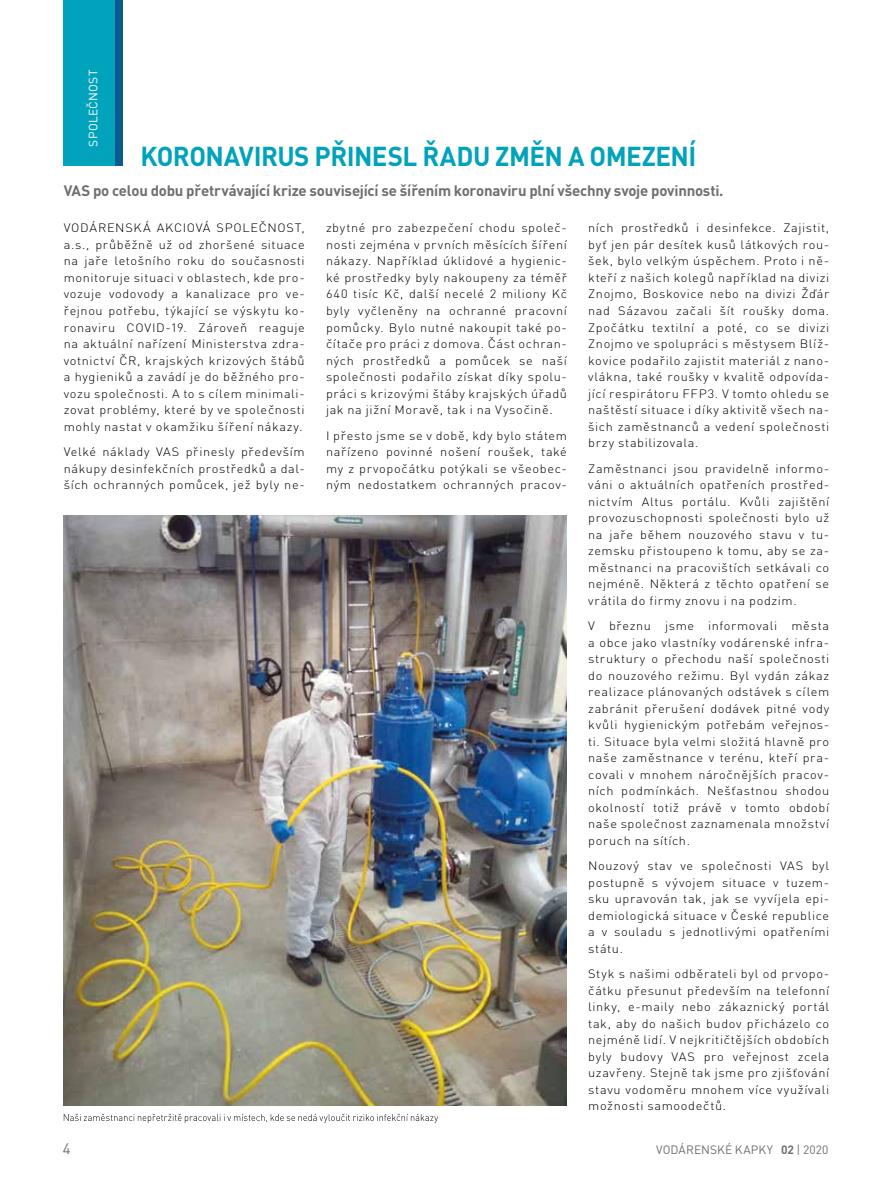
<style>
.page{position:relative;width:893px;height:1191px;background:#fff}
.page>*{position:absolute;margin:0;border:0;box-sizing:border-box;transform-origin:0 0}
.t1{font:700 27px "DIN Pro";letter-spacing:-.02em;color:#00a2bc;scale:.96 1}
.t2{font:700 15px "DIN Pro";letter-spacing:-.015em;color:#706f6f}
.t3{font:15px "DIN Pro";color:#706f6f}
.t4{font:300 12px/16.5px "DIN Pro";letter-spacing:.05em;color:#000;text-align:justify;scale:1.06 1}
.t5{font:12px "DIN Pro";letter-spacing:.005em;color:#706f6f}
.t6{font:12px "DIN Pro";letter-spacing:.02em;color:#fff}
.s1{font-weight:700}
</style>
<div class="page">
<svg style="left:64px;top:1113px;width:374px;height:10px"></svg>
<img style="left:64px;top:515px;width:503px;height:591px">
<div style="left:64px;top:0;width:51px;height:166px;background:#00a2bc"></div>
<div style="left:115px;top:0;width:7px;height:166px;background:#085d8d"></div>
<p class="t6" style="left:84px;top:146px;width:78px;rotate:-90deg">SPOLEČNOST</p>
<h1 class="t1" style="left:140px;top:134px;width:580px">KORONAVIRUS PŘINESL ŘADU ZMĚN A OMEZENÍ</h1>
<p class="t2" style="left:64px;top:178px;width:661px">VAS po celou dobu přetrvávající krize související se šířením koronaviru plní všechny svoje povinnosti.</p>
<p class="t4" style="left:64px;top:219px;width:229px">VODÁRENSKÁ AKCIOVÁ SPOLEČNOST, a.s., průběžně už od zhoršené situace na jaře letošního roku do současnosti monitoruje situaci v oblastech, kde pro&shy;vozuje vodovody a kanalizace pro ve&shy;řejnou potřebu, týkající se výskytu ko&shy;ronaviru COVID-19. Zároveň reaguje na aktuální nařízení Ministerstva zdra&shy;votnictví ČR, krajských krizových štábů a hygieniků a zavádí je do běžného pro&shy;vozu společnosti. A to s cílem minimali&shy;zovat problémy, které by ve společnosti mohly nastat v okamžiku šíření nákazy.</p>
<p class="t4" style="left:64px;top:442px;width:229px">Velké náklady VAS přinesly především nákupy desinfekčních prostředků a dal&shy;ších ochranných pomůcek, jež byly ne-</p>
<p class="t4" style="left:588px;top:219px;width:229px">ních prostředků i desinfekce. Zajistit, byť jen pár desítek kusů látkových rou&shy;šek, bylo velkým úspěchem. Proto i ně&shy;kteří z našich kolegů například na divizi Znojmo, Boskovice nebo na divizi Žďár nad Sázavou začali šít roušky doma.<br>Zpočátku textilní a poté, co se divizi Znojmo ve spolupráci s městysem Blíž&shy;kovice podařilo zajistit materiál z nano&shy;vlákna, také roušky v kvalitě odpovída&shy;jící respirátoru FFP3. V tomto ohledu se naštěstí situace i díky aktivitě všech na&shy;šich zaměstnanců a vedení společnosti brzy stabilizovala.</p>
<p class="t4" style="left:588px;top:459px;width:229px">Zaměstnanci jsou pravidelně informo&shy;váni o aktuálních opatřeních prostřed&shy;nictvím Altus portálu. Kvůli zajištění provozuschopnosti společnosti bylo už na jaře během nouzového stavu v tu&shy;zemsku přistoupeno k tomu, aby se za&shy;městnanci na pracovištích setkávali co nejméně. Některá z těchto opatření se vrátila do firmy znovu i na podzim.</p>
<p class="t4" style="left:588px;top:616px;width:229px">V březnu jsme informovali města a obce jako vlastníky vodárenské infra&shy;struktury o přechodu naší společnosti do nouzového režimu. Byl vydán zákaz realizace plánovaných odstávek s cílem zabránit přerušení dodávek pitné vody kvůli hygienickým potřebám veřejnos&shy;ti. Situace byla velmi složitá hlavně pro naše zaměstnance v terénu, kteří pra&shy;covali v mnohem náročnějších pracov&shy;ních podmínkách. Nešťastnou shodou okolností totiž právě v tomto období naše společnost zaznamenala množství poruch na sítích.</p>
<p class="t4" style="left:588px;top:856px;width:229px">Nouzový stav ve společnosti VAS byl postupně s vývojem situace v tuzem&shy;sku upravován tak, jak se vyvíjela epi&shy;demiologická situace v České republice a v souladu s jednotlivými opatřeními státu.</p>
<p class="t4" style="left:588px;top:964px;width:229px">Styk s našimi odběrateli byl od prvopo&shy;čátku přesunut především na telefonní linky, e-maily nebo zákaznický portál tak, aby do našich budov přicházelo co nejméně lidí. V nejkritičtějších obdobích byly budovy VAS pro veřejnost zcela uzavřeny. Stejně tak jsme pro zjišťování stavu vodoměru mnohem více využívali možnosti samoodečtů.</p>
<p class="t4" style="left:326px;top:219px;width:229px">zbytné pro zabezpečení chodu společ&shy;nosti zejména v prvních měsících šíření nákazy. Například úklidové a hygienic&shy;ké prostředky byly nakoupeny za téměř 640 tisíc Kč, další necelé 2 miliony Kč byly vyčleněny na ochranné pracovní pomůcky. Bylo nutné nakoupit také po&shy;čítače pro práci z domova. Část ochran&shy;ných prostředků a pomůcek se naší společnosti podařilo získat díky spolu&shy;práci s krizovými štáby krajských úřadů jak na jižní Moravě, tak i na Vysočině.</p>
<p class="t4" style="left:326px;top:426px;width:229px">I přesto jsme se v době, kdy bylo státem nařízeno povinné nošení roušek, také my z prvopočátku potýkali se všeobec&shy;ným nedostatkem ochranných pracov-</p>
<p class="t3" style="left:63px;top:1137px;width:9px">4</p>
<p class="t5" style="left:656px;top:1140px;width:174px">VODÁRENSKÉ KAPKY <span class="s1">02</span> | 2020</p>
</div>
